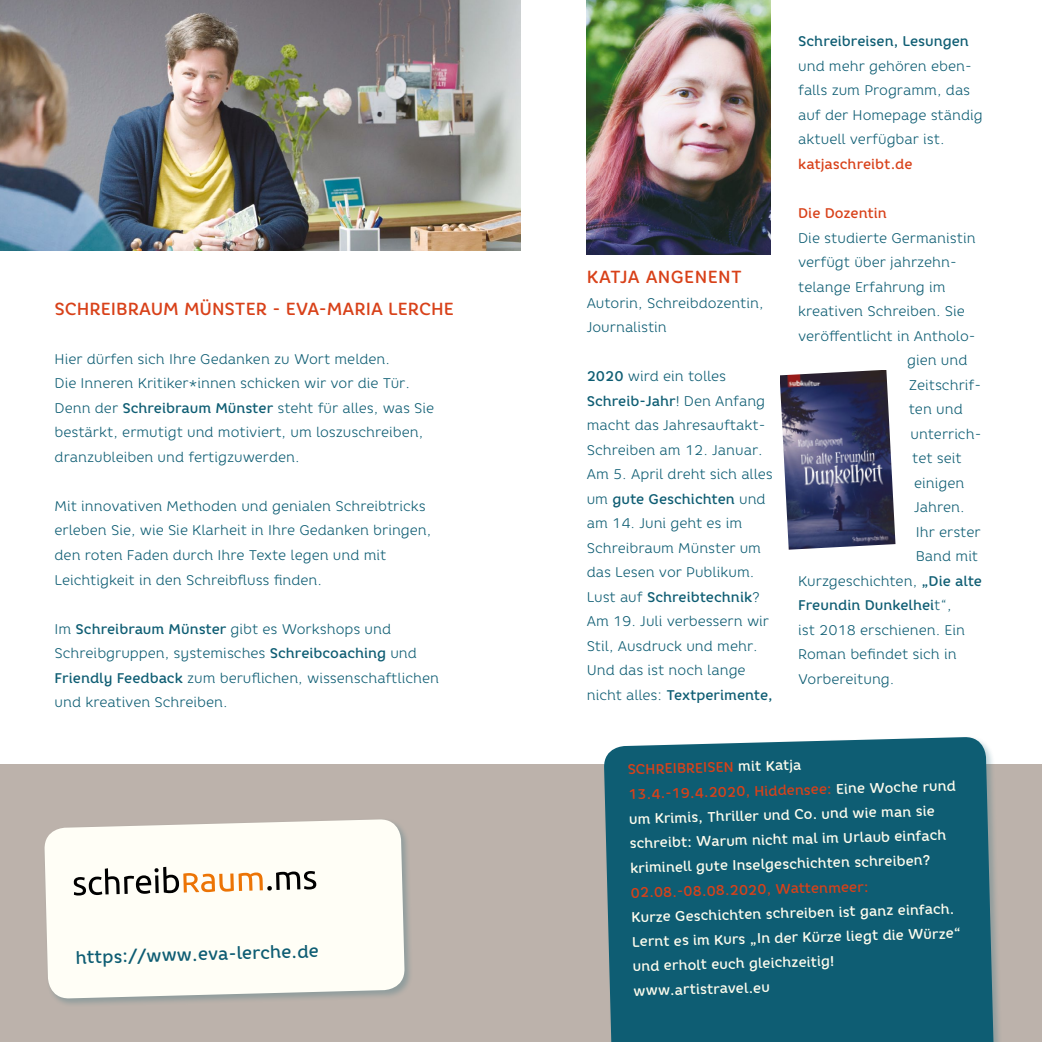
<style>
.page{position:relative;width:1042px;height:1042px;background:#fff}
.page>*{position:absolute;margin:0;border:0;box-sizing:border-box;transform-origin:0 0}
.t1{font:500 17.5px "Core Rhino 55";color:#d84119}
.t2{font:500 17.5px "Core Rhino 55";color:#0e5d73}
.t3{font:500 17.5px "Core Rhino 55";letter-spacing:.02em;color:#d84119}
.t4{font:300 14px/24.5px "Core Rhino 35";color:#0e5d73}
.t5{font:500 14px/24.3px "Core Rhino 55";color:#fffdee}
.t6{font:500 14px "Core Rhino 55";color:#0e5d73}
.t7{font:500 14px "Core Rhino 55";color:#d84119}
.s1{font-family:"Core Rhino 55";font-weight:500}
.s2{font-family:"Core Rhino 35";font-weight:300}
.s3{color:#d84119}
</style>
<div class="page">
<div style="left:0;top:764px;width:521px;height:278px;background:#bcb2ab"></div>
<div style="left:521px;top:764px;width:521px;height:278px;background:#bcb2ab"></div>
<img style="left:0;top:0;width:521px;height:251px">
<div style="left:43px;top:817px;width:370px;height:190px;background:#0e5d73;opacity:.25"></div>
<svg style="left:44px;top:819px;width:361px;height:180px;background:#f8f7ef"></svg>
<div style="left:602px;top:735px;width:401px;height:307px;background:#0e5d73;opacity:.25"></div>
<div style="left:603px;top:736px;width:392px;height:306px;background:#0e5d73"></div>
<svg style="left:74px;top:866px;width:242px;height:29px;background:#d3c8b8"></svg>
<img style="left:587px;top:0;width:183px;height:254px">
<img style="left:780px;top:370px;width:115px;height:180px">
<p class="t1" style="left:55px;top:298px;width:401px">SCHREIBRAUM MÜNSTER - EVA-MARIA LERCHE</p>
<p class="t4" style="left:55px;top:346px;width:381px">Hier dürfen sich Ihre Gedanken zu Wort melden.<br>Die Inneren Kritiker*innen schicken wir vor die Tür.<br>Denn der <span class="s1">Schreibraum Münster</span> steht für alles, was Sie bestärkt, ermutigt und motiviert, um loszuschreiben, dranzubleiben und fertigzuwerden.</p>
<p class="t4" style="left:55px;top:493px;width:378px">Mit innovativen Methoden und genialen Schreibtricks erleben Sie, wie Sie Klarheit in Ihre Gedanken bringen, den roten Faden durch Ihre Texte legen und mit Leichtigkeit in den Schreibfluss finden.</p>
<p class="t4" style="left:55px;top:616px;width:386px">Im <span class="s1">Schreibraum Münster</span> gibt es Workshops und Schreibgruppen, systemisches <span class="s1">Schreibcoaching</span> und <span class="s1">Friendly Feedback</span> zum beruflichen, wissenschaftlichen und kreativen Schreiben.</p>
<p class="t2" style="left:75px;top:947px;width:245px;rotate:-2deg">https://www.eva-lerche.de</p>
<p class="t3" style="left:587px;top:266px;width:157px">KATJA ANGENENT</p>
<p class="t4" style="left:587px;top:290px;width:178px">Autorin, Schreibdozentin,<br>Journalistin</p>
<p class="t4" style="left:587px;top:364px;width:141px"><span class="s1">2020</span> wird ein tolles</p>
<p class="t6" style="left:587px;top:392px;width:180px">Schreib-Jahr<span class="s2">! Den Anfang</span></p>
<p class="t4" style="left:587px;top:413px;width:187px">macht das Jahresauftakt-<br>Schreiben am 12. Januar.<br>Am 5. April dreht sich alles</p>
<p class="t6" style="left:587px;top:490px;width:180px"><span class="s2">um</span> gute Geschichten <span class="s2">und</span></p>
<p class="t4" style="left:587px;top:511px;width:176px">am 14. Juni geht es im<br>Schreibraum Münster um das Lesen vor Publikum.</p>
<p class="t6" style="left:587px;top:588px;width:175px"><span class="s2">Lust auf</span> Schreibtechnik<span class="s2">?</span></p>
<p class="t4" style="left:587px;top:609px;width:184px">Am 19. Juli verbessern wir<br>Stil, Ausdruck und mehr.<br>Und das ist noch lange</p>
<p class="t6" style="left:587px;top:686px;width:188px"><span class="s2">nicht alles:</span> Textperimente,</p>
<p class="t6" style="left:798px;top:32px;width:172px">Schreibreisen, Lesungen</p>
<p class="t4" style="left:798px;top:53px;width:186px">und mehr gehören eben&shy;falls zum Programm, das auf der Homepage ständig aktuell verfügbar ist.</p>
<p class="t7" style="left:798px;top:155px;width:116px">katjaschreibt.de</p>
<p class="t7" style="left:798px;top:204px;width:90px">Die Dozentin</p>
<p class="t4" style="left:798px;top:225px;width:179px">Die studierte Germanistin</p>
<p class="t4" style="left:798px;top:250px;width:160px">verfügt über jahrzehn-</p>
<p class="t4" style="left:798px;top:274px;width:149px">telange Erfahrung im</p>
<p class="t4" style="left:798px;top:299px;width:168px">kreativen Schreiben. Sie</p>
<p class="t4" style="left:798px;top:323px;width:179px">veröffentlicht in Antholo-</p>
<p class="t4" style="left:907px;top:348px;width:62px">gien und</p>
<p class="t4" style="left:909px;top:372px;width:74px">Zeitschrif-</p>
<p class="t4" style="left:909px;top:397px;width:55px">ten und</p>
<p class="t4" style="left:910px;top:421px;width:72px">unterrich-</p>
<p class="t4" style="left:912px;top:446px;width:51px">tet seit</p>
<p class="t4" style="left:914px;top:470px;width:52px">einigen</p>
<p class="t4" style="left:914px;top:495px;width:52px">Jahren.</p>
<p class="t4" style="left:916px;top:519px;width:66px">Ihr erster</p>
<p class="t4" style="left:916px;top:544px;width:64px">Band mit</p>
<p class="t4" style="left:798px;top:568px;width:185px">Kurzgeschichten, <span class="s1">„Die alte</span></p>
<p class="t6" style="left:798px;top:596px;width:155px">Freundin Dunkelhei<span class="s2">t“,</span></p>
<p class="t4" style="left:798px;top:617px;width:169px">ist 2018 erschienen. Ein<br>Roman befindet sich in<br>Vorbereitung.</p>
<p class="t5" style="left:627px;top:756px;width:329px;rotate:-1deg"><span class="s3">SCHREIBREISEN</span> mit Katja<br><span class="s3">13.4.-19.4.2020, Hiddensee:</span> Eine Woche rund um Krimis, Thriller und Co. und wie man sie schreibt: Warum nicht mal im Urlaub einfach kriminell gute Inselgeschichten schreiben?</p>
<p class="t7" style="left:631px;top:883px;width:239px;rotate:-1deg">02.08.-08.08.2020, Wattenmeer:</p>
<p class="t5" style="left:631px;top:903px;width:331px;line-height:24.8px;rotate:-1deg">Kurze Geschichten schreiben ist ganz einfach.<br>Lernt es im Kurs „In der Kürze liegt die Würze“ und erholt euch gleichzeitig! www.artistravel.eu</p>
</div>
